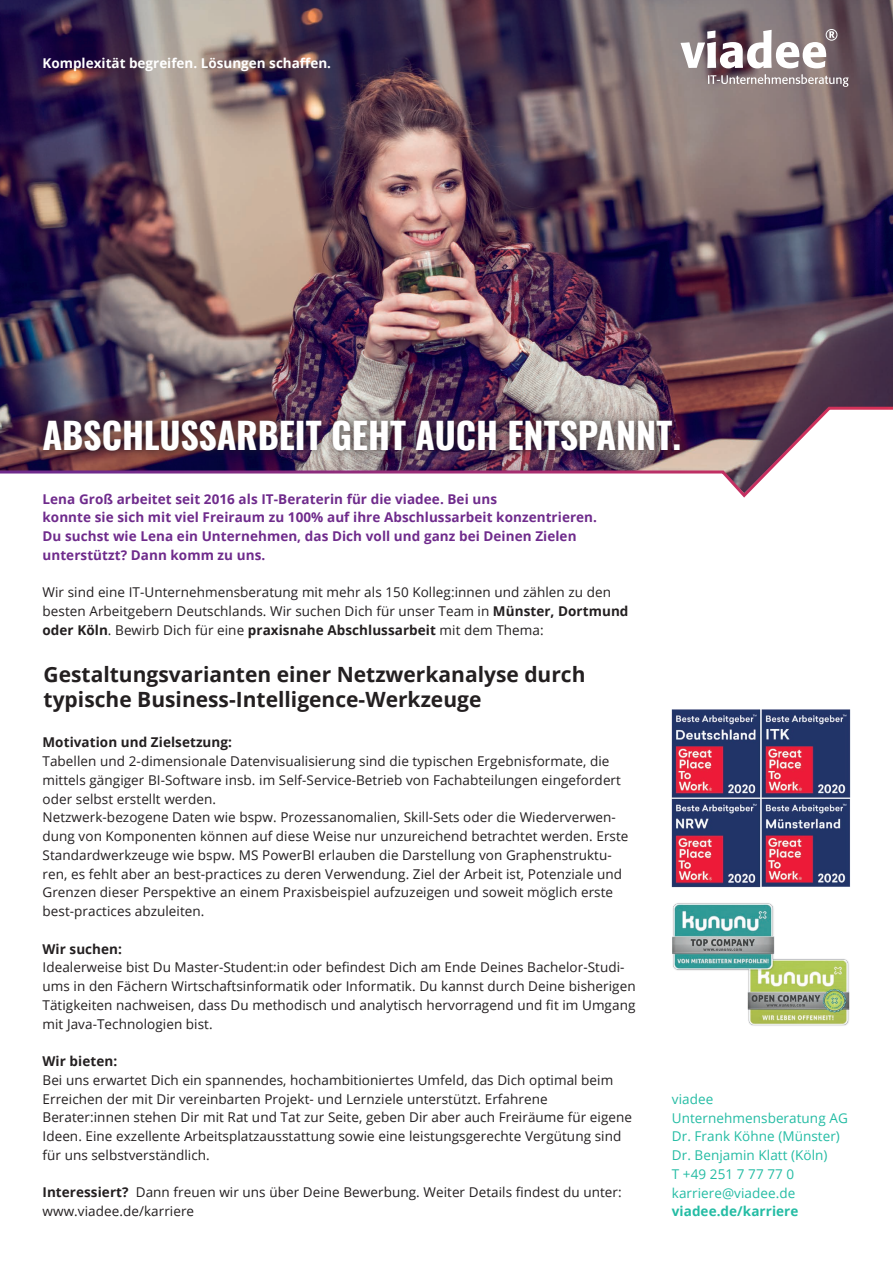
<style>
.page{position:relative;width:893px;height:1263px;background:#fff}
.page>*{position:absolute;margin:0;border:0;box-sizing:border-box;transform-origin:0 0}
.t1{font:700 36px "Oswald";color:#fff}
.t2{font:700 21px/25.2px "Open Sans";color:#231f20}
.t3{font:13.5px/18.8px "Open Sans";letter-spacing:.005em;color:#231f20}
.t4{font:700 13.5px/18.8px "Open Sans";letter-spacing:.005em;color:#6f2b8c}
.t5{font:13.5px/18.8px "Open Sans";letter-spacing:.005em;color:#24bca4}
.t6{font:700 13.5px "Open Sans";letter-spacing:.005em;color:#231f20}
.t7{font:700 13.5px "Open Sans";color:#fff}
.t8{font:700 13.5px "Open Sans";letter-spacing:.005em;color:#24bca4}
.s1{font-weight:700}
</style>
<div class="page">
<img style="left:0;top:0;width:893px;height:405px">
<svg style="left:708px;top:74px;width:140px;height:13px;background:#a09393"></svg>
<svg style="left:681px;top:30px;width:154px;height:38px"></svg>
<div style="left:826px;top:29px;width:11px;height:12px;border:1px solid #fff;border-radius:50%"></div>
<img style="left:0;top:405px;width:893px;height:93px">
<img style="left:672px;top:709px;width:178px;height:317px">
<div style="left:36px;top:412px;width:653px;height:47px;background:#231f20;opacity:.75"></div>
<p class="t7" style="left:43px;top:54px;width:290px">Komplexität begreifen. Lösungen schaffen.</p>
<h1 class="t1" style="left:43px;top:403px;width:640px">ABSCHLUSSARBEIT GEHT AUCH ENTSPANNT.</h1>
<p class="t4" style="left:43px;top:489px;width:556px">Lena Groß arbeitet seit 2016 als IT-Beraterin für die viadee. Bei uns<br>konnte sie sich mit viel Freiraum zu 100% auf ihre Abschlussarbeit konzentrieren.<br>Du suchst wie Lena ein Unternehmen, das Dich voll und ganz bei Deinen Zielen unterstützt? Dann komm zu uns.</p>
<p class="t3" style="left:43px;top:583px;width:587px">Wir sind eine IT-Unternehmensberatung mit mehr als 150 Kolleg:innen und zählen zu den besten Arbeitgebern Deutschlands. Wir suchen Dich für unser Team in <span class="s1">Münster, Dortmund oder Köln</span>. Bewirb Dich für eine <span class="s1">praxisnahe Abschlussarbeit</span> mit dem Thema:</p>
<h2 class="t2" style="left:44px;top:661px;width:543px">Gestaltungsvarianten einer Netzwerkanalyse durch typische Business-Intelligence-Werkzeuge</h2>
<p class="t6" style="left:43px;top:733px;width:191px">Motivation und Zielsetzung:</p>
<p class="t3" style="left:43px;top:751px;width:587px">Tabellen und 2-dimensionale Datenvisualisierung sind die typischen Ergebnisformate, die mittels gängiger BI-Software insb. im Self-Service-Betrieb von Fachabteilungen eingefordert oder selbst erstellt werden.<br>Netzwerk-bezogene Daten wie bspw. Prozessanomalien, Skill-Sets oder die Wiederverwen&shy;dung von Komponenten können auf diese Weise nur unzureichend betrachtet werden. Erste Standardwerkzeuge wie bspw. MS PowerBI erlauben die Darstellung von Graphenstruktu&shy;ren, es fehlt aber an best-practices zu deren Verwendung. Ziel der Arbeit ist, Potenziale und Grenzen dieser Perspektive an einem Praxisbeispiel aufzuzeigen und soweit möglich erste best-practices abzuleiten.</p>
<p class="t6" style="left:43px;top:939px;width:81px">Wir suchen:</p>
<p class="t3" style="left:43px;top:958px;width:595px">Idealerweise bist Du Master-Student:in oder befindest Dich am Ende Deines Bachelor-Studi&shy;ums in den Fächern Wirtschaftsinformatik oder Informatik. Du kannst durch Deine bisherigen Tätigkeiten nachweisen, dass Du methodisch und analytisch hervorragend und fit im Umgang mit Java-Technologien bist.</p>
<p class="t6" style="left:43px;top:1052px;width:76px">Wir bieten:</p>
<p class="t3" style="left:43px;top:1070px;width:591px">Bei uns erwartet Dich ein spannendes, hochambitioniertes Umfeld, das Dich optimal beim Erreichen der mit Dir vereinbarten Projekt- und Lernziele unterstützt. Erfahrene Berater:innen stehen Dir mit Rat und Tat zur Seite, geben Dir aber auch Freiräume für eigene Ideen. Eine exzellente Arbeitsplatzausstattung sowie eine leistungsgerechte Vergütung sind für uns selbstverständlich.</p>
<p class="t3" style="left:43px;top:1183px;width:581px"><span class="s1">Interessiert?</span> Dann freuen wir uns über Deine Bewerbung. Weiter Details findest du unter: www.viadee.de/karriere</p>
<p class="t5" style="left:672px;top:1089px;width:177px">viadee<br>Unternehmensberatung AG<br>Dr. Frank Köhne (Münster)<br>Dr. Benjamin Klatt (Köln)<br>T +49 251 7 77 77 0 karriere@viadee.de</p>
<p class="t8" style="left:672px;top:1202px;width:128px">viadee.de/karriere</p>
</div>
